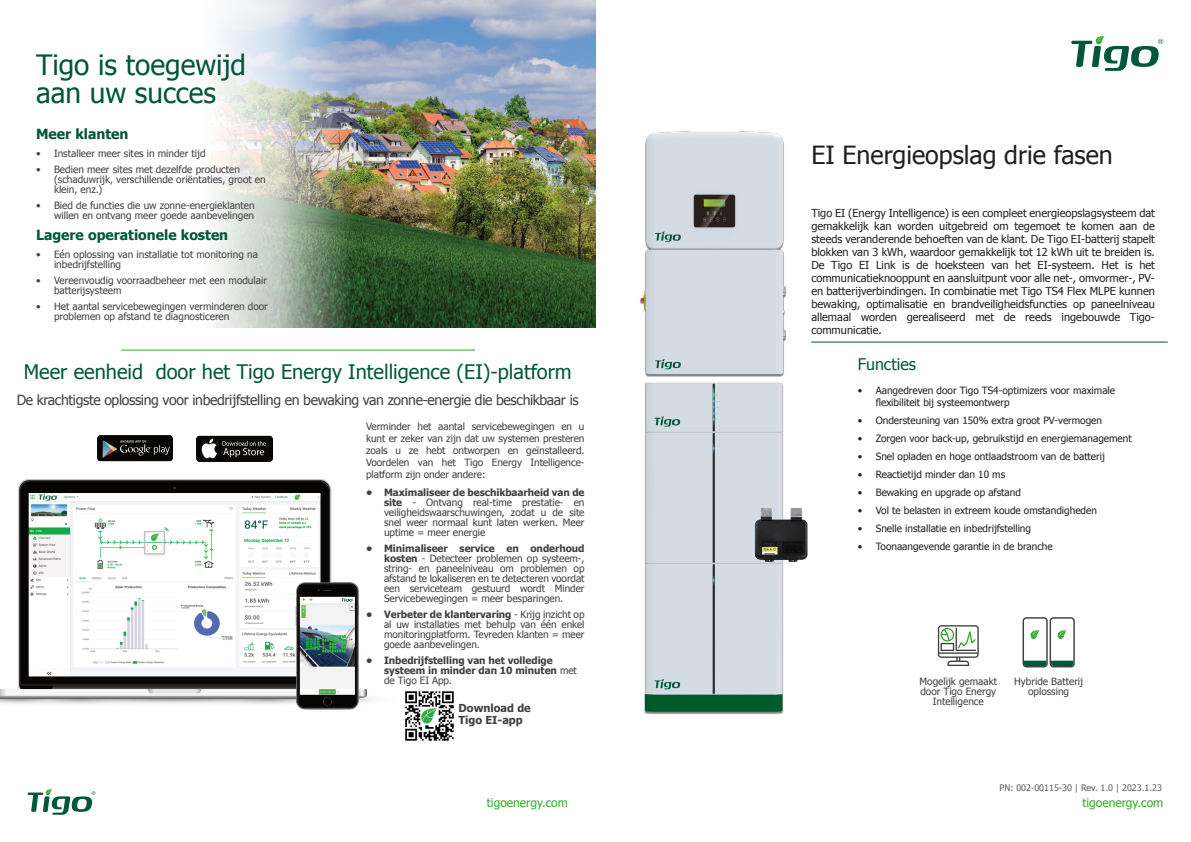
<style>
.page{position:relative;width:1191px;height:842px;background:#fff}
.page>*{position:absolute;margin:0;border:0;box-sizing:border-box;transform-origin:0 0}
.t1{font:28px/28px "Tahoma";color:#00573b}
.t2{font:25px "Tahoma";color:#231f20}
.t3{font:20px "Tahoma";color:#00573b}
.t4{font:16px "Tahoma";color:#00573b}
.t5{font:14px "Tahoma";letter-spacing:-.025em;color:#404040}
.t6{font:700 14px "Tahoma";color:#00573b}
.t7{font:12px "Tahoma";color:#33aa29}
.t8{font:11px/13px "Tahoma";color:#231f20;text-align:justify}
.t9{font:700 11px/12px "Tahoma";color:#404040}
.t10{font:10px/10px "Tahoma";color:#404040}
.t11{font:10px/12px "Tahoma";color:#231f20}
.t12{font:700 10px/10px "Tahoma";letter-spacing:-.005em;color:#404040}
.t13{font:9px "Tahoma";color:#616161}
.s1{font-weight:700}
.s2{font-weight:400}
.s3{color:#636261}
</style>
<div class="page">
<svg style="left:28px;top:789px;width:67px;height:26px"></svg>
<img style="left:353px;top:0;width:242px;height:327px">
<img style="left:213px;top:0;width:140px;height:328px">
<svg style="left:1071px;top:36px;width:92px;height:35px"></svg>
<img style="left:0;top:480px;width:375px;height:230px">
<hr style="left:121px;top:350px;width:353px;height:1px;background:#33aa29">
<img style="left:97px;top:436px;width:76px;height:25px">
<img style="left:197px;top:436px;width:76px;height:25px">
<img style="left:639px;top:132px;width:147px;height:583px">
<img style="left:747px;top:503px;width:61px;height:65px">
<svg style="left:1022px;top:617px;width:52px;height:50px"></svg>
<svg style="left:938px;top:625px;width:40px;height:41px"></svg>
<hr style="left:811px;top:342px;width:356px;height:1px;background:#00573b">
<img style="left:405px;top:691px;width:49px;height:50px">
<h1 class="t1" style="left:36px;top:53px;width:212px">Tigo is toegewĳd aan uw succes</h1>
<h3 class="t6" style="left:36px;top:128px;width:94px">Meer klanten</h3>
<p class="t10" style="left:36px;top:149px;width:171px">• Installeer meer sites in minder tĳd</p>
<p class="t10" style="left:54px;top:165px;width:213px;text-indent:-18px">• Bedien meer sites met dezelfde producten (schaduwrĳk, verschillende oriëntaties, groot en klein, enz.)</p>
<p class="t10" style="left:36px;top:201px;width:220px;text-align:right">• Bied de functies die uw zonne-energieklanten willen en ontvang meer goede aanbevelingen</p>
<h3 class="t6" style="left:36px;top:229px;width:194px">Lagere operationele kosten</h3>
<p class="t10" style="left:54px;top:251px;width:205px;text-indent:-18px">• Eén oplossing van installatie tot monitoring na inbedrĳfstelling</p>
<p class="t10" style="left:54px;top:277px;width:214px;text-indent:-18px">• Vereenvoudig voorraadbeheer met een modulair batterĳsysteem</p>
<p class="t10" style="left:54px;top:303px;width:215px;text-indent:-18px">• Het aantal servicebewegingen verminderen door problemen op afstand te diagnosticeren</p>
<h3 class="t3" style="left:24px;top:363px;width:549px">Meer eenheid door het Tigo Energy Intelligence (EI)-platform</h3>
<h3 class="t5" style="left:17px;top:394px;width:563px">De krachtigste oplossing voor inbedrĳfstelling en bewaking van zonne-energie die beschikbaar is</h3>
<p class="t10" style="left:366px;top:421px;width:220px;line-height:12px;text-align:justify">Verminder het aantal servicebewegingen en u kunt er zeker van zĳn dat uw systemen presteren zoals u ze hebt ontworpen en geïnstalleerd.<br>Voordelen van het Tigo Energy Intelligence&shy;platform zĳn onder andere:</p>
<p class="t10" style="left:384px;top:488px;width:202px;text-align:justify;text-indent:-18px"><span class="s1">• Maximaliseer de beschikbaarheid van de site</span> - Ontvang real-time prestatie- en veiligheidswaarschuwingen, zodat u de site snel weer normaal kunt laten werken. Meer uptime = meer energie</p>
<p class="t10" style="left:384px;top:544px;width:202px;text-align:justify;text-indent:-18px"><span class="s1">• Minimaliseer service en onderhoud kosten</span> - Detecteer problemen op systeem-, string- en paneelniveau om problemen op afstand te lokaliseren en te detecteren voordat een serviceteam gestuurd wordt Minder Servicebewegingen = meer besparingen.</p>
<p class="t10" style="left:384px;top:610px;width:202px;text-align:justify;text-indent:-18px"><span class="s1">• Verbeter de klantervaring</span> - Krĳg inzicht op al uw installaties met behulp van één enkel monitoringplatform. Tevreden klanten = meer goede aanbevelingen.</p>
<p class="t12" style="left:384px;top:656px;width:194px;text-indent:-18px">• Inbedrĳfstelling van het volledige systeem in minder dan 10 minuten <span class="s2">met de Tigo EI App.</span></p>
<p class="t9" style="left:458px;top:702px;width:74px">Download de<br>Tigo EI-app</p>
<h2 class="t2" style="left:811px;top:144px;width:303px">EI Energieopslag drie fasen</h2>
<p class="t8" style="left:811px;top:207px;width:345px">Tigo EI (Energy Intelligence) is een compleet energieopslagsysteem dat gemakkelĳk kan worden uitgebreid om tegemoet te komen aan de steeds veranderende behoeften van de klant. De Tigo EI-batterĳ stapelt blokken van 3 kWh, waardoor gemakkelĳk tot 12 kWh uit te breiden is.<br>De Tigo EI Link is de hoeksteen van het EI-systeem. Het is het communicatieknooppunt en aansluitpunt voor alle net-, omvormer-, PV&shy;en batterĳverbindingen. In combinatie met Tigo TS4 Flex MLPE kunnen bewaking, optimalisatie en brandveiligheidsfuncties op paneelniveau allemaal worden gerealiseerd met de reeds ingebouwde Tigo&shy;communicatie.</p>
<h3 class="t4" style="left:858px;top:358px;width:60px">Functies</h3>
<p class="t11" style="left:876px;top:386px;width:241px;text-indent:-18px">• Aangedreven door Tigo TS4-optimizers voor maximale flexibiliteit bĳ systeemontwerp</p>
<p class="t11" style="left:858px;top:416px;width:246px">• Ondersteuning van 150% extra groot PV-vermogen</p>
<p class="t11" style="left:858px;top:434px;width:275px">• Zorgen voor back-up, gebruikstĳd en energiemanagement</p>
<p class="t11" style="left:858px;top:452px;width:249px">• Snel opladen en hoge ontlaadstroom van de batterĳ</p>
<p class="t11" style="left:858px;top:470px;width:149px">• Reactietĳd minder dan 10 ms</p>
<p class="t11" style="left:858px;top:488px;width:165px">• Bewaking en upgrade op afstand</p>
<p class="t11" style="left:858px;top:506px;width:241px">• Vol te belasten in extreem koude omstandigheden</p>
<p class="t11" style="left:858px;top:524px;width:175px">• Snelle installatie en inbedrĳfstelling</p>
<p class="t11" style="left:858px;top:542px;width:196px">• Toonaangevende garantie in de branche</p>
<p class="t10" style="left:919px;top:677px;width:79px;text-align:center">Mogelĳk gemaakt door Tigo Energy<br>Intelligence</p>
<p class="t10" style="left:1014px;top:677px;width:70px;text-align:center">Hybride Batterĳ oplossing</p>
<p class="t13" style="left:999px;top:784px;width:164px">PN: <span class="s3">002-00115-30</span> | Rev. 1.0 | 2023.1.23</p>
<p class="t7" style="left:487px;top:798px;width:82px">tigoenergy.com</p>
<p class="t7" style="left:1082px;top:798px;width:82px">tigoenergy.com</p>
</div>
